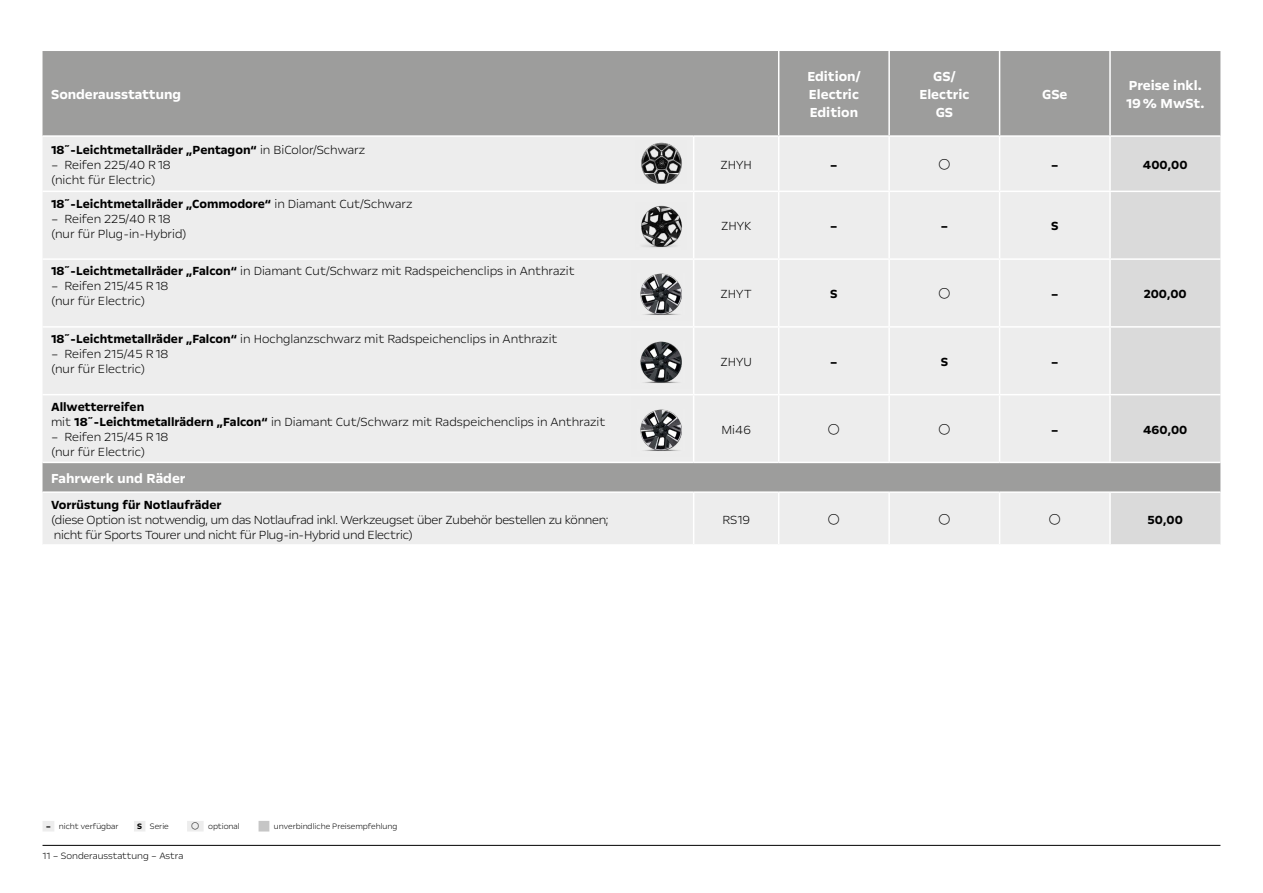
<style>
.page{position:relative;width:1263px;height:893px;background:#fff}
.page>*{position:absolute;margin:0;border:0;box-sizing:border-box;transform-origin:0 0}
.t1{font:700 15px/18px "Opel Next";color:#fff;text-align:justify}
.t2{font:300 13.5px/15px "Opel Next";color:#000}
.t3{font:700 13.5px "Opel Next";color:#000}
.t4{font:300 13.5px/15px "Opel Next";letter-spacing:-.02em;color:#000}
.t5{font:300 10.5px "Opel Next";color:#000}
.t6{font:300 9px "Opel Next";color:#000}
.s1{font-weight:300}
.s2{font-weight:700}
</style>
<div class="page">
<hr style="left:43px;top:845px;width:1177px;height:1px;background:#000">
<div style="left:43px;top:51px;width:1177px;height:84px;background:#9d9d9c"></div>
<svg style="left:43px;top:137px;width:1067px;height:407px;background:#e7e7e7"></svg>
<svg style="left:1110px;top:137px;width:110px;height:407px;background:#d5d5d5"></svg>
<hr style="left:693px;top:137px;width:1px;height:54px;background:#fff">
<hr style="left:778px;top:137px;width:1px;height:54px;background:#fff">
<hr style="left:888px;top:137px;width:2px;height:54px;background:#fff">
<hr style="left:999px;top:137px;width:1px;height:54px;background:#fff">
<hr style="left:1109px;top:137px;width:2px;height:54px;background:#fff">
<hr style="left:43px;top:191px;width:651px;height:1px;background:#fff">
<hr style="left:694px;top:191px;width:85px;height:1px;background:#fff">
<hr style="left:693px;top:192px;width:1px;height:66px;background:#fff">
<hr style="left:779px;top:191px;width:110px;height:1px;background:#fff">
<hr style="left:778px;top:192px;width:1px;height:66px;background:#fff">
<hr style="left:889px;top:191px;width:110px;height:1px;background:#fff">
<hr style="left:888px;top:192px;width:2px;height:66px;background:#fff">
<hr style="left:999px;top:191px;width:111px;height:1px;background:#fff">
<hr style="left:999px;top:192px;width:1px;height:66px;background:#fff">
<hr style="left:1110px;top:191px;width:110px;height:1px;background:#fff">
<hr style="left:1109px;top:192px;width:2px;height:66px;background:#fff">
<hr style="left:43px;top:258px;width:651px;height:2px;background:#fff">
<hr style="left:694px;top:258px;width:85px;height:2px;background:#fff">
<hr style="left:693px;top:260px;width:1px;height:66px;background:#fff">
<hr style="left:779px;top:258px;width:110px;height:2px;background:#fff">
<hr style="left:778px;top:260px;width:1px;height:66px;background:#fff">
<hr style="left:889px;top:258px;width:110px;height:2px;background:#fff">
<hr style="left:888px;top:260px;width:2px;height:66px;background:#fff">
<hr style="left:999px;top:258px;width:111px;height:2px;background:#fff">
<hr style="left:999px;top:260px;width:1px;height:66px;background:#fff">
<hr style="left:1110px;top:258px;width:110px;height:2px;background:#fff">
<hr style="left:1109px;top:260px;width:2px;height:66px;background:#fff">
<hr style="left:43px;top:326px;width:651px;height:2px;background:#fff">
<hr style="left:694px;top:326px;width:85px;height:2px;background:#fff">
<hr style="left:693px;top:328px;width:1px;height:66px;background:#fff">
<hr style="left:779px;top:326px;width:110px;height:2px;background:#fff">
<hr style="left:778px;top:328px;width:1px;height:66px;background:#fff">
<hr style="left:889px;top:326px;width:110px;height:2px;background:#fff">
<hr style="left:888px;top:328px;width:2px;height:66px;background:#fff">
<hr style="left:999px;top:326px;width:111px;height:2px;background:#fff">
<hr style="left:999px;top:328px;width:1px;height:66px;background:#fff">
<hr style="left:1110px;top:326px;width:110px;height:2px;background:#fff">
<hr style="left:1109px;top:328px;width:2px;height:66px;background:#fff">
<hr style="left:43px;top:394px;width:651px;height:1px;background:#fff">
<hr style="left:694px;top:394px;width:85px;height:1px;background:#fff">
<hr style="left:693px;top:395px;width:1px;height:67px;background:#fff">
<hr style="left:999px;top:394px;width:111px;height:1px;background:#fff">
<hr style="left:1110px;top:394px;width:110px;height:1px;background:#fff">
<hr style="left:1109px;top:395px;width:2px;height:67px;background:#fff">
<hr style="left:43px;top:462px;width:651px;height:1px;background:#fff">
<hr style="left:694px;top:462px;width:85px;height:1px;background:#fff">
<hr style="left:779px;top:462px;width:110px;height:1px;background:#fff">
<hr style="left:889px;top:462px;width:110px;height:1px;background:#fff">
<hr style="left:999px;top:462px;width:111px;height:1px;background:#fff">
<hr style="left:1110px;top:462px;width:110px;height:1px;background:#fff">
<hr style="left:779px;top:394px;width:110px;height:1px;background:#fff">
<hr style="left:778px;top:395px;width:1px;height:67px;background:#fff">
<hr style="left:889px;top:394px;width:110px;height:1px;background:#fff">
<hr style="left:888px;top:395px;width:2px;height:67px;background:#fff">
<hr style="left:999px;top:395px;width:1px;height:67px;background:#fff">
<hr style="left:43px;top:491px;width:651px;height:2px;background:#fff">
<hr style="left:694px;top:491px;width:85px;height:2px;background:#fff">
<hr style="left:693px;top:493px;width:1px;height:51px;background:#fff">
<hr style="left:779px;top:491px;width:110px;height:2px;background:#fff">
<hr style="left:778px;top:493px;width:1px;height:51px;background:#fff">
<hr style="left:889px;top:491px;width:110px;height:2px;background:#fff">
<hr style="left:888px;top:493px;width:2px;height:51px;background:#fff">
<hr style="left:999px;top:491px;width:111px;height:2px;background:#fff">
<hr style="left:999px;top:493px;width:1px;height:51px;background:#fff">
<hr style="left:1110px;top:491px;width:110px;height:2px;background:#fff">
<hr style="left:1109px;top:493px;width:2px;height:51px;background:#fff">
<hr style="left:778px;top:51px;width:1px;height:84px;background:#fff">
<hr style="left:888px;top:51px;width:2px;height:84px;background:#fff">
<hr style="left:999px;top:51px;width:1px;height:84px;background:#fff">
<hr style="left:1109px;top:51px;width:2px;height:84px;background:#fff">
<div style="left:43px;top:821px;width:11px;height:10px;background:#ededed"></div>
<div style="left:134px;top:821px;width:11px;height:10px;background:#ededed"></div>
<div style="left:187px;top:821px;width:17px;height:10px;background:#ededed"></div>
<div style="left:259px;top:821px;width:10px;height:10px;background:#c6c6c6"></div>
<img style="left:636px;top:141px;width:51px;height:42px">
<img style="left:636px;top:202px;width:51px;height:47px">
<img style="left:631px;top:261px;width:60px;height:59px">
<img style="left:631px;top:397px;width:60px;height:59px">
<img style="left:631px;top:329px;width:60px;height:59px">
<svg style="left:939px;top:159px;width:11px;height:11px"></svg>
<svg style="left:939px;top:288px;width:11px;height:11px"></svg>
<svg style="left:828px;top:424px;width:11px;height:10px"></svg>
<svg style="left:939px;top:424px;width:11px;height:10px"></svg>
<svg style="left:828px;top:514px;width:11px;height:10px"></svg>
<svg style="left:939px;top:514px;width:11px;height:10px"></svg>
<svg style="left:1049px;top:514px;width:11px;height:10px"></svg>
<p class="t1" style="left:51px;top:86px;width:132px">Sonderausstattung</p>
<p class="t1" style="left:807px;top:68px;width:55px">Edition/ Electric Edition</p>
<p class="t1" style="left:919px;top:68px;width:51px;text-align:center">GS/<br>Electric<br>GS</p>
<p class="t1" style="left:1042px;top:86px;width:27px">GSe</p>
<p class="t1" style="left:1126px;top:77px;width:80px">Preise inkl.<br>19% MwSt.</p>
<p class="t3" style="left:51px;top:141px;width:316px">18˝-Leichtmetallräder „Pentagon“ <span class="s1">in BiColor/Schwarz</span></p>
<p class="t2" style="left:51px;top:157px;width:121px">– Reifen 225/40 R18 (nicht für Electric)</p>
<p class="t2" style="left:720px;top:157px;width:33px">ZHYH</p>
<p class="t3" style="left:830px;top:156px;width:9px">–</p>
<p class="t3" style="left:1051px;top:156px;width:9px">–</p>
<p class="t3" style="left:1143px;top:156px;width:46px">400,00</p>
<p class="t3" style="left:51px;top:195px;width:363px">18˝-Leichtmetallräder „Commodore“ <span class="s1">in Diamant Cut/Schwarz</span></p>
<p class="t2" style="left:51px;top:211px;width:137px">– Reifen 225/40 R18 (nur für Plug-in-Hybrid)</p>
<p class="t2" style="left:721px;top:218px;width:32px">ZHYK</p>
<p class="t3" style="left:830px;top:218px;width:9px">–</p>
<p class="t3" style="left:940px;top:218px;width:9px">–</p>
<p class="t3" style="left:1051px;top:218px;width:9px">S</p>
<p class="t2" style="left:51px;top:263px;width:525px"><span class="s2">18˝-Leichtmetallräder „Falcon“</span> in Diamant Cut/Schwarz mit Radspeichenclips in Anthrazit</p>
<p class="t2" style="left:51px;top:278px;width:119px">– Reifen 215/45 R18 (nur für Electric)</p>
<p class="t2" style="left:720px;top:286px;width:33px">ZHYT</p>
<p class="t3" style="left:830px;top:285px;width:9px">S</p>
<p class="t3" style="left:1051px;top:285px;width:9px">–</p>
<p class="t3" style="left:1144px;top:285px;width:45px">200,00</p>
<p class="t2" style="left:51px;top:331px;width:508px"><span class="s2">18˝-Leichtmetallräder „Falcon“</span> in Hochglanzschwarz mit Radspeichenclips in Anthrazit</p>
<p class="t2" style="left:51px;top:346px;width:119px">– Reifen 215/45 R18 (nur für Electric)</p>
<p class="t2" style="left:720px;top:354px;width:33px">ZHYU</p>
<p class="t3" style="left:830px;top:353px;width:9px">–</p>
<p class="t3" style="left:941px;top:353px;width:9px">S</p>
<p class="t3" style="left:1051px;top:353px;width:9px">–</p>
<p class="t2" style="left:51px;top:399px;width:556px"><span class="s2">Allwetterreifen<br></span>mit <span class="s2">18˝-Leichtmetallrädern „Falcon“</span> in Diamant Cut/Schwarz mit Radspeichenclips in Anthrazit</p>
<p class="t2" style="left:51px;top:429px;width:119px">– Reifen 215/45 R18 (nur für Electric)</p>
<p class="t2" style="left:721px;top:421px;width:31px">Mi46</p>
<p class="t3" style="left:1051px;top:421px;width:9px">–</p>
<p class="t3" style="left:1143px;top:421px;width:46px">460,00</p>
<p class="t1" style="left:51px;top:469px;width:136px">Fahrwerk und Räder</p>
<p class="t3" style="left:51px;top:496px;width:172px">Vorrüstung für Notlaufräder</p>
<p class="t4" style="left:51px;top:511px;width:559px">(diese Option ist notwendig, um das Notlaufrad inkl. Werkzeugset über Zubehör bestellen zu können; nicht für Sports Tourer und nicht für Plug-in-Hybrid und Electric)</p>
<p class="t2" style="left:722px;top:511px;width:29px">RS19</p>
<p class="t3" style="left:1147px;top:511px;width:37px">50,00</p>
<p class="t6" style="left:46px;top:821px;width:74px"><span class="s2">–</span> nicht verfügbar</p>
<p class="t6" style="left:137px;top:821px;width:33px"><span class="s2">S</span> Serie</p>
<p class="t6" style="left:192px;top:821px;width:50px">○ optional</p>
<p class="t6" style="left:274px;top:821px;width:125px">unverbindliche Preisempfehlung</p>
<p class="t5" style="left:43px;top:849px;width:142px">11 – Sonderausstattung – Astra</p>
</div>
